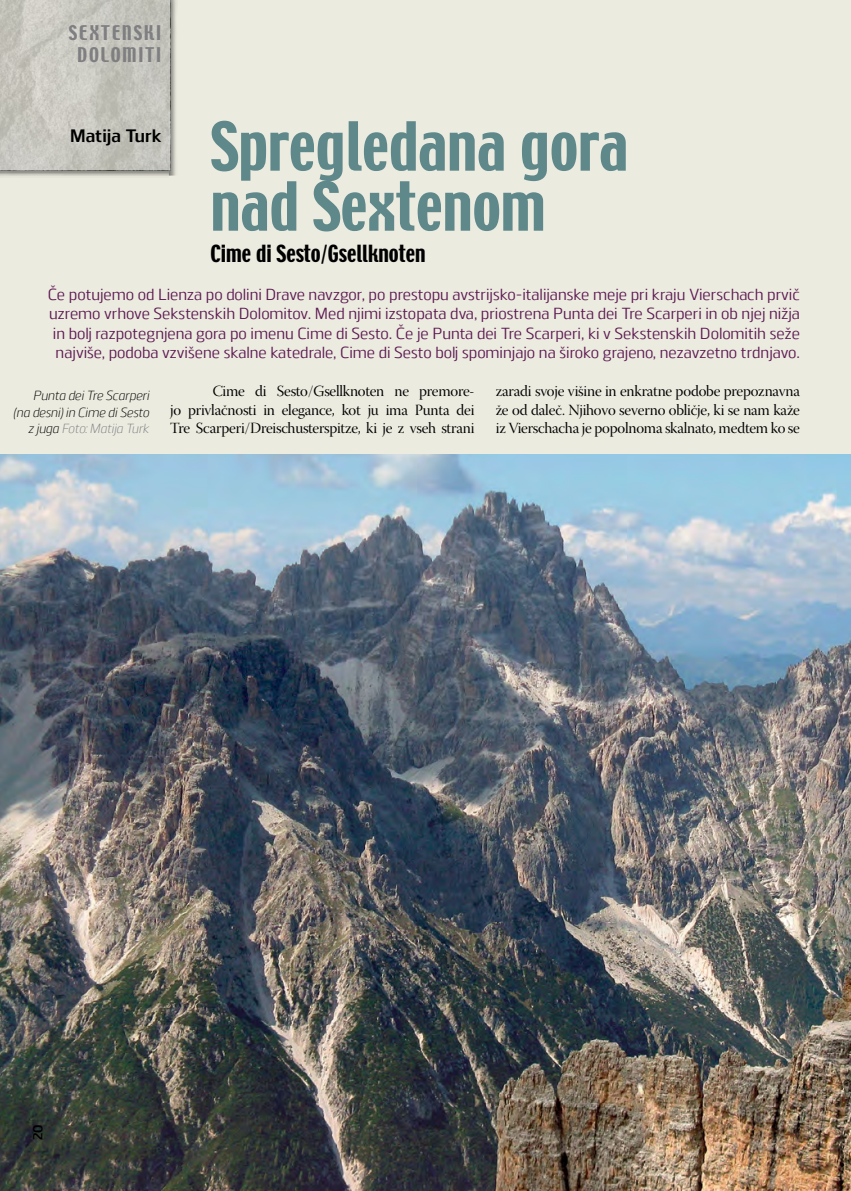
<style>
.page{position:relative;width:851px;height:1191px;background:#fff}
.page>*{position:absolute;margin:0;border:0;box-sizing:border-box;transform-origin:0 0}
.t1{font:60px/60px "Techno";color:#5f888a}
.t2{font:21px "Techno";color:#000}
.t3{font:18px/21.6px "Techno";letter-spacing:.095em;color:#7f7e81;text-align:center}
.t4{font:700 18px "Juhl";color:#000}
.t5{font:16.05px/19.5px "Juhl";color:#5d1a52;text-align:center}
.t6{font:15.45px/18.5px "Warnock Pro Disp";letter-spacing:-.015em;color:#000;text-align:justify}
.t7{font:700 13.5px "Juhl";color:#000}
.t8{font:italic 300 13.2px/16.5px "Juhl";letter-spacing:-.01em;color:#000;text-align:right}
.s1{color:#808285}
</style>
<div class="page">
<div style="left:0;top:0;width:850px;height:1191px;background:#ecebe0"></div>
<div style="left:0;top:0;width:178px;height:177px;background:#000;opacity:.5"></div>
<svg style="left:0;top:0;width:170px;height:170px;background:#c6c5bd"></svg>
<img style="left:0;top:454px;width:850px;height:737px">
<p class="t3" style="left:69px;top:23px;width:94px">SEXTENSKI<br>DOLOMITI</p>
<p class="t4" style="left:70px;top:123px;width:93px">Matija Turk</p>
<h1 class="t1" style="left:210px;top:120px;width:419px">Spregledana gora nad Sextenom</h1>
<h2 class="t2" style="left:210px;top:239px;width:216px">Cime di Sesto/Gsellknoten</h2>
<p class="t5" style="left:48px;top:283px;width:753px">Če potujemo od Lienza po dolini Drave navzgor, po prestopu avstrijsko-italijanske meje pri kraju Vierschach prvič uzremo vrhove Sekstenskih Dolomitov. Med njimi izstopata dva, priostrena Punta dei Tre Scarperi in ob njej nižja in bolj razpotegnjena gora po imenu Cime di Sesto. Če je Punta dei Tre Scarperi, ki v Sekstenskih Dolomitih seže najviše, podoba vzvišene skalne katedrale, Cime di Sesto bolj spominjajo na široko grajeno, nezavzetno trdnjavo.</p>
<p class="t6" style="left:495px;top:383px;width:306px">zaradi svoje višine in enkratne podobe prepoznavna že od daleč. Njihovo severno obličje, ki se nam kaže iz Vierschacha je popolnoma skalnato, medtem ko se</p>
<p class="t6" style="left:170px;top:383px;width:306px;text-indent:43px">Cime di Sesto/Gsellknoten ne premore&shy;jo privlačnosti in elegance, kot ju ima Punta dei Tre Scarperi/Dreischusterspitze, ki je z vseh strani</p>
<p class="t8" style="left:13px;top:386px;width:137px">Punta dei Tre Scarperi (na desni) in Cime di Sesto z juga <span class="s1">Foto: Matija Turk</span></p>
<p class="t7" style="left:28px;top:1140px;width:17px;rotate:-90deg">20</p>
</div>
